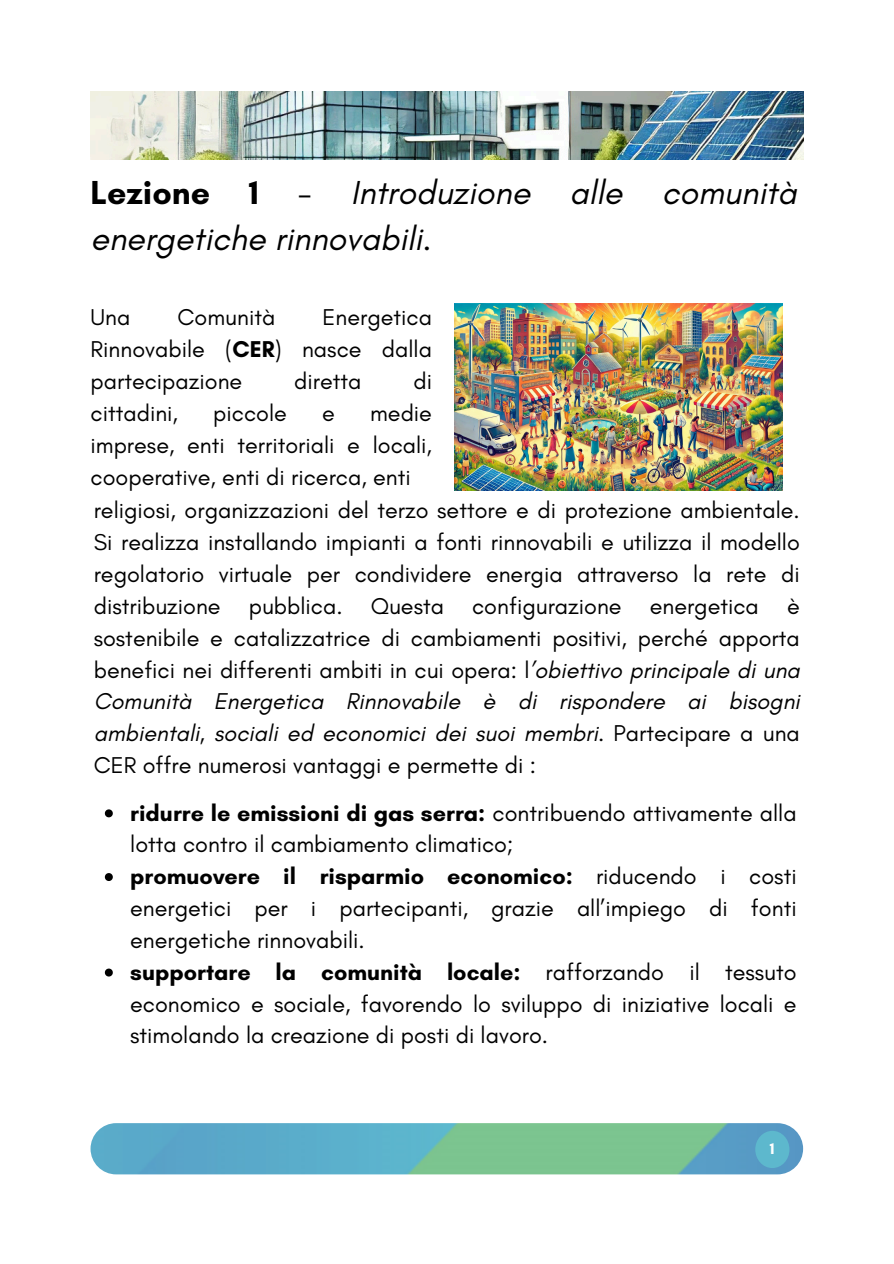
<style>
.page{position:relative;width:894px;height:1264px;background:#fff}
.page>*{position:absolute;margin:0;border:0;box-sizing:border-box;transform-origin:0 0}
.t1{font:italic 33.9px/46.2px "Glacial Indifference";color:#000}
.t2{font:23.4px/31.8px "Glacial Indifference";color:#000;text-align:justify}
.t3{font:700 16.05px "Glacial Indifference";color:#fff}
.s1{font-weight:700;font-style:normal}
.s2{font-style:normal}
.s3{font-weight:700}
.s4{font-style:italic}
</style>
<div class="page">
<img style="left:90px;top:91px;width:713px;height:69px">
<svg style="left:105px;top:809px;width:8px;height:8px"></svg>
<svg style="left:105px;top:873px;width:8px;height:8px"></svg>
<svg style="left:105px;top:968px;width:8px;height:8px"></svg>
<img style="left:90px;top:1123px;width:712px;height:51px;border-radius:26px">
<img style="left:454px;top:304px;width:328px;height:186px">
<div style="left:755px;top:1130px;width:34px;height:38px;background:#5db8cd;border-radius:50%"></div>
<p class="t1" style="left:90px;top:169px;width:707px"><span class="s1">Lezione 1</span> <span class="s2">-</span> Introduzione alle comunità energetiche rinnovabili.</p>
<p class="t2" style="left:90px;top:301px;width:41px">Una</p>
<p class="t2" style="left:177px;top:301px;width:99px">Comunità</p>
<p class="t2" style="left:90px;top:301px;width:343px;text-indent:232px">Energetica Rinnovabile (<span class="s3">CER</span>) nasce dalla partecipazione</p>
<p class="t2" style="left:294px;top:365px;width:69px">diretta</p>
<p class="t2" style="left:413px;top:365px;width:20px">di</p>
<p class="t2" style="left:90px;top:397px;width:89px">cittadini,</p>
<p class="t2" style="left:213px;top:397px;width:75px">piccole</p>
<p class="t2" style="left:322px;top:397px;width:14px">e</p>
<p class="t2" style="left:90px;top:397px;width:343px;text-indent:279px">medie imprese, enti territoriali e locali, cooperative, enti di ricerca, enti</p>
<p class="t2" style="left:94px;top:494px;width:707px">religiosi, organizzazioni del terzo settore e di protezione ambientale.<br>Si realizza installando impianti a fonti rinnovabili e utilizza il modello regolatorio virtuale per condividere energia attraverso la rete di distribuzione pubblica. Questa configurazione energetica è sostenibile e catalizzatrice di cambiamenti positivi, perché apporta benefici nei differenti ambiti in cui opera: l<span class="s4">’obiettivo principale di una Comunità Energetica Rinnovabile è di rispondere ai bisogni ambientali, sociali ed economici dei suoi membri.</span> Partecipare a una CER offre numerosi vantaggi e permette di :</p>
<p class="t2" style="left:130px;top:796px;width:667px"><span class="s3">ridurre le emissioni di gas serra:</span> contribuendo attivamente alla lotta contro il cambiamento climatico;</p>
<h1 class="t2" style="left:130px;top:860px;width:667px"><span class="s3">promuovere il risparmio economico:</span> riducendo i costi energetici per i partecipanti, grazie all’impiego di fonti energetiche rinnovabili.</h1>
<p class="t2" style="left:130px;top:955px;width:667px"><span class="s3">supportare la comunità locale:</span> rafforzando il tessuto economico e sociale, favorendo lo sviluppo di iniziative locali e stimolando la creazione di posti di lavoro.</p>
<p class="t3" style="left:769px;top:1138px;width:6px">1</p>
</div>
